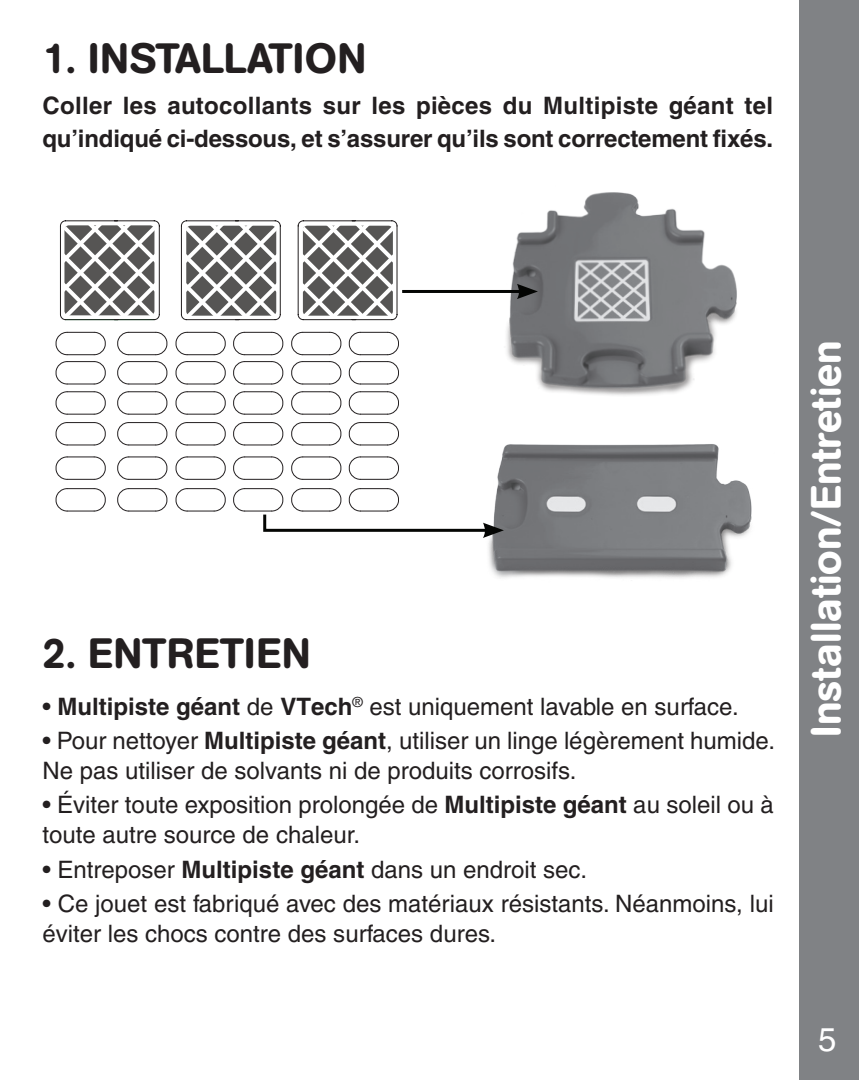
<style>
.page{position:relative;width:859px;height:1080px;background:#fff}
.page>*{position:absolute;margin:0;border:0;box-sizing:border-box;transform-origin:0 0}
.t1{font:500 42px "AG Book Rounded";letter-spacing:.01em;color:#231f20}
.t2{font:500 42px "AG Book Rounded";color:#fff}
.t3{font:500 33px "Helvetica";color:#fff}
.t4{font:500 24px/30px "Helvetica";color:#231f20}
.t5{font:700 24px/33px "Helvetica";letter-spacing:.015em;color:#231f20}
.s1{font-weight:700}
</style>
<div class="page">
<img style="left:506px;top:192px;width:231px;height:204px">
<img style="left:488px;top:444px;width:264px;height:134px">
<svg style="left:60px;top:220px;width:100px;height:100px"></svg>
<svg style="left:181px;top:220px;width:100px;height:100px"></svg>
<svg style="left:298px;top:220px;width:100px;height:100px"></svg>
<svg style="left:233px;top:332px;width:50px;height:23px"></svg>
<svg style="left:175px;top:332px;width:51px;height:23px"></svg>
<svg style="left:117px;top:332px;width:50px;height:23px"></svg>
<svg style="left:55px;top:332px;width:51px;height:23px"></svg>
<svg style="left:233px;top:361px;width:50px;height:24px"></svg>
<hr style="left:245px;top:383px;width:27px;height:2px;background:#231f20">
<svg style="left:175px;top:361px;width:51px;height:24px"></svg>
<hr style="left:187px;top:383px;width:27px;height:2px;background:#231f20">
<svg style="left:117px;top:361px;width:50px;height:24px"></svg>
<hr style="left:129px;top:383px;width:27px;height:2px;background:#231f20">
<svg style="left:55px;top:361px;width:51px;height:24px"></svg>
<hr style="left:67px;top:383px;width:27px;height:2px;background:#231f20">
<svg style="left:233px;top:391px;width:50px;height:24px"></svg>
<svg style="left:175px;top:391px;width:51px;height:24px"></svg>
<svg style="left:117px;top:391px;width:50px;height:24px"></svg>
<svg style="left:55px;top:391px;width:51px;height:24px"></svg>
<svg style="left:233px;top:422px;width:50px;height:24px"></svg>
<svg style="left:175px;top:422px;width:51px;height:24px"></svg>
<svg style="left:117px;top:422px;width:50px;height:24px"></svg>
<svg style="left:55px;top:422px;width:51px;height:24px"></svg>
<svg style="left:233px;top:456px;width:50px;height:24px"></svg>
<svg style="left:175px;top:456px;width:51px;height:24px"></svg>
<svg style="left:349px;top:332px;width:50px;height:23px"></svg>
<svg style="left:291px;top:332px;width:50px;height:23px"></svg>
<svg style="left:349px;top:361px;width:50px;height:24px"></svg>
<hr style="left:360px;top:383px;width:27px;height:2px;background:#231f20">
<svg style="left:291px;top:361px;width:50px;height:24px"></svg>
<hr style="left:303px;top:383px;width:27px;height:2px;background:#231f20">
<svg style="left:349px;top:391px;width:50px;height:24px"></svg>
<svg style="left:291px;top:391px;width:50px;height:24px"></svg>
<svg style="left:349px;top:422px;width:50px;height:24px"></svg>
<svg style="left:291px;top:422px;width:50px;height:24px"></svg>
<svg style="left:349px;top:456px;width:50px;height:24px"></svg>
<svg style="left:291px;top:456px;width:50px;height:24px"></svg>
<svg style="left:117px;top:456px;width:50px;height:24px"></svg>
<svg style="left:55px;top:456px;width:51px;height:24px"></svg>
<svg style="left:175px;top:488px;width:51px;height:24px"></svg>
<svg style="left:117px;top:488px;width:50px;height:24px"></svg>
<svg style="left:55px;top:488px;width:51px;height:24px"></svg>
<svg style="left:233px;top:488px;width:271px;height:50px"></svg>
<hr style="left:402px;top:290px;width:119px;height:3px;background:#040503">
<svg style="left:517px;top:284px;width:21px;height:15px"></svg>
<div style="left:799px;top:0;width:60px;height:1080px;background:#808285"></div>
<h1 class="t1" style="left:43px;top:33px;width:325px">1. INSTALLATION</h1>
<p class="t5" style="left:43px;top:89px;width:732px">Coller les autocollants sur les pièces du Multipiste géant tel qu’indiqué ci-dessous, et s’assurer qu’ils sont correctement fixés.</p>
<h1 class="t1" style="left:43px;top:629px;width:270px">2. ENTRETIEN</h1>
<p class="t4" style="left:43px;top:692px;width:698px">• <span class="s1">Multipiste géant</span> de <span class="s1">VTech</span><sup>®</sup> est uniquement lavable en surface.</p>
<p class="t4" style="left:43px;top:726px;width:734px">• Pour nettoyer <span class="s1">Multipiste géant</span>, utiliser un linge légèrement humide.<br>Ne pas utiliser de solvants ni de produits corrosifs.</p>
<p class="t4" style="left:43px;top:790px;width:733px">• Éviter toute exposition prolongée de <span class="s1">Multipiste géant</span> au soleil ou à toute autre source de chaleur.</p>
<p class="t4" style="left:43px;top:854px;width:546px">• Entreposer <span class="s1">Multipiste géant</span> dans un endroit sec.</p>
<p class="t4" style="left:43px;top:888px;width:733px">• Ce jouet est fabriqué avec des matériaux résistants. Néanmoins, lui éviter les chocs contre des surfaces dures.</p>
<h1 class="t2" style="left:802px;top:737px;width:397px;rotate:-90deg">Installation/Entretien</h1>
<h2 class="t3" style="left:818px;top:1021px;width:20px">5</h2>
</div>
